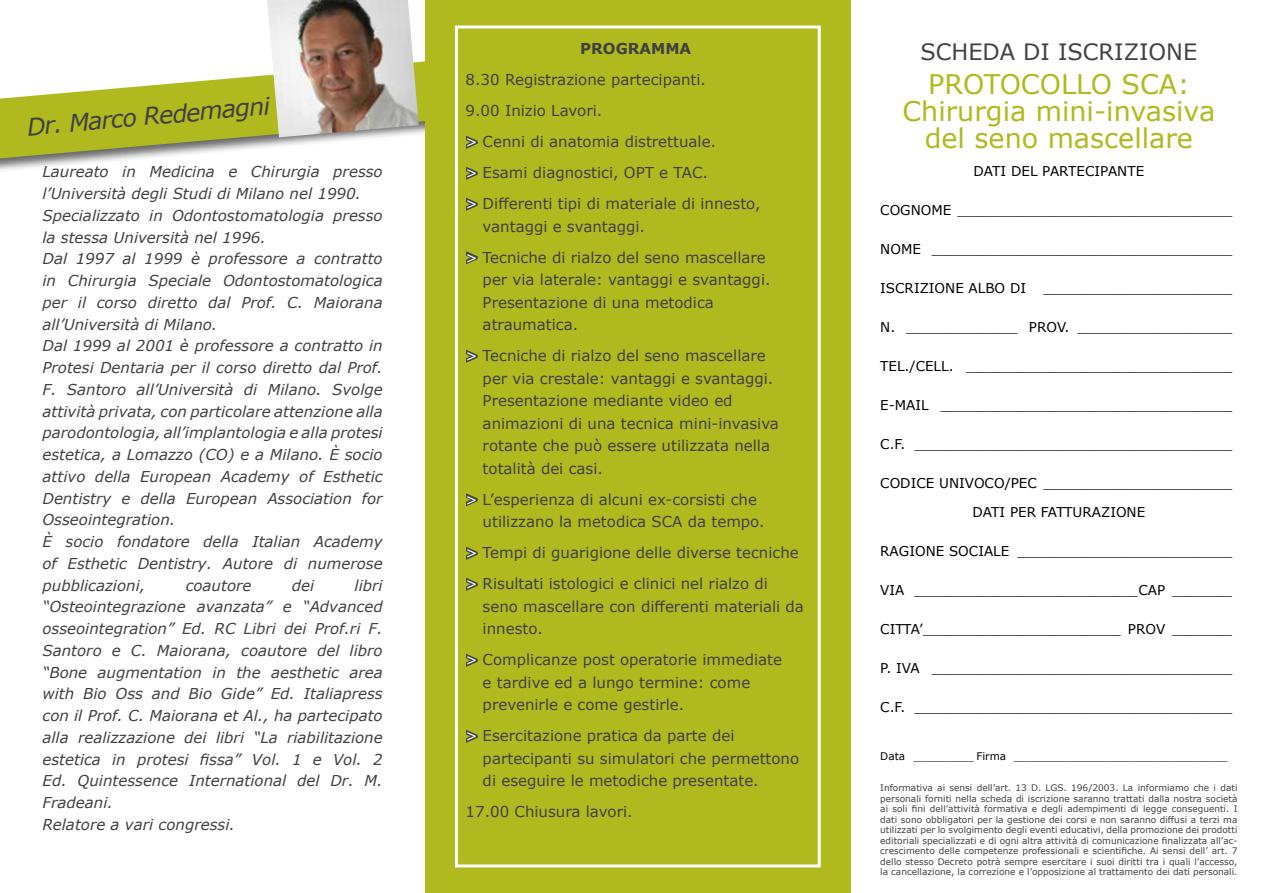
<style>
.page{position:relative;width:1263px;height:893px;background:#fff}
.page>*{position:absolute;margin:0;border:0;box-sizing:border-box;transform-origin:0 0}
.t1{font:27px/27px "Verdana";color:#b0b91d;text-align:center}
.t2{font:italic 24px "Verdana";color:#414042}
.t3{font:22.5px "Verdana";color:#414042}
.t4{font:italic 15px/21.8px "Verdana";color:#414042}
.t5{font:15px/22.5px "Verdana";color:#414042}
.t6{font:700 15px "Verdana";color:#414042}
.t7{font:13.5px/28.5px "Verdana";color:#000;text-align:center}
.t8{font:10.5px "Verdana";color:#000}
.t9{font:9px/10.5px "Verdana";color:#414042;text-align:justify}
.s1{color:#fff}
</style>
<div class="page">
<div style="left:0;top:59px;width:456px;height:115px;background:#000;opacity:.6"></div>
<svg style="left:0;top:60px;width:425px;height:98px"></svg>
<div style="left:425px;top:0;width:425px;height:893px;background:#b0b91d"></div>
<div style="left:455px;top:26px;width:366px;height:841px;border:3px solid #fff"></div>
<svg style="left:466px;top:135px;width:12px;height:14px"></svg>
<svg style="left:466px;top:166px;width:12px;height:14px"></svg>
<svg style="left:466px;top:198px;width:12px;height:13px"></svg>
<svg style="left:466px;top:251px;width:12px;height:14px"></svg>
<svg style="left:466px;top:350px;width:12px;height:13px"></svg>
<svg style="left:466px;top:493px;width:12px;height:14px"></svg>
<svg style="left:466px;top:547px;width:12px;height:13px"></svg>
<svg style="left:466px;top:578px;width:12px;height:13px"></svg>
<svg style="left:466px;top:654px;width:12px;height:13px"></svg>
<svg style="left:466px;top:730px;width:12px;height:13px"></svg>
<img style="left:267px;top:0;width:152px;height:137px">
<h2 class="t2" style="left:26px;top:110px;width:245px;rotate:-5deg">Dr. Marco Redemagni</h2>
<p class="t4" style="left:43px;top:161px;width:342px">Laureato in Medicina e Chirurgia presso l’Università degli Studi di Milano nel 1990.<br>Specializzato in Odontostomatologia presso la stessa Università nel 1996.<br>Dal 1997 al 1999 è professore a contratto in Chirurgia Speciale Odontostomatologica per il corso diretto dal Prof. C. Maiorana all’Università di Milano.<br>Dal 1999 al 2001 è professore a contratto in Protesi Dentaria per il corso diretto dal Prof.<br>F. Santoro all’Università di Milano. Svolge attività privata, con particolare attenzione alla parodontologia, all’implantologia e alla protesi estetica, a Lomazzo (CO) e a Milano. È socio attivo della European Academy of Esthetic Dentistry e della European Association for Osseointegration.<br>È socio fondatore della Italian Academy of Esthetic Dentistry. Autore di numerose pubblicazioni,</p>
<p class="t4" style="left:43px;top:574px;width:342px;text-indent:312px">libri “Osteointegrazione avanzata” e “Advanced osseointegration” Ed. RC Libri dei Prof.ri F.<br>Santoro e C. Maiorana, coautore del libro “Bone augmentation in the aesthetic area with Bio Oss and Bio Gide” Ed. Italiapress con il Prof. C. Maiorana et Al., ha partecipato alla realizzazione dei libri “La riabilitazione estetica in protesi fissa” Vol. 1 e Vol. 2<br>Ed. Quintessence International del Dr. M.<br>Fradeani.<br>Relatore a vari congressi.</p>
<p class="t4" style="left:186px;top:574px;width:67px">coautore</p>
<p class="t4" style="left:292px;top:574px;width:24px">dei</p>
<p class="t6" style="left:580px;top:38px;width:113px">PROGRAMMA</p>
<p class="t5" style="left:466px;top:64px;width:296px;line-height:31px">8.30 Registrazione partecipanti.<br>9.00 Inizio Lavori.<br><span class="s1">&gt;</span> Cenni di anatomia distrettuale.<br><span class="s1">&gt;</span> Esami diagnostici, OPT e TAC.<br><span class="s1">&gt;</span> Differenti tipi di materiale di innesto,</p>
<p class="t5" style="left:466px;top:210px;width:302px;line-height:31px;text-indent:17px">vantaggi e svantaggi.<br><span class="s1">&gt;</span> Tecniche di rialzo del seno mascellare</p>
<p class="t5" style="left:483px;top:268px;width:289px">per via laterale: vantaggi e svantaggi.<br>Presentazione di una metodica atraumatica.</p>
<p class="t5" style="left:483px;top:344px;width:298px;text-indent:-17px"><span class="s1">&gt;</span> Tecniche di rialzo del seno mascellare per via crestale: vantaggi e svantaggi.<br>Presentazione mediante video ed animazioni di una tecnica mini-invasiva rotante che può essere utilizzata nella totalità dei casi.</p>
<p class="t5" style="left:483px;top:488px;width:283px;text-indent:-17px"><span class="s1">&gt;</span> L’esperienza di alcuni ex-corsisti che utilizzano la metodica SCA da tempo.</p>
<p class="t5" style="left:466px;top:537px;width:335px;line-height:31px"><span class="s1">&gt;</span> Tempi di guarigione delle diverse tecniche <span class="s1">&gt;</span> Risultati istologici e clinici nel rialzo di</p>
<p class="t5" style="left:483px;top:595px;width:323px">seno mascellare con differenti materiali da innesto.</p>
<p class="t5" style="left:483px;top:648px;width:301px;text-indent:-17px"><span class="s1">&gt;</span> Complicanze post operatorie immediate e tardive ed a lungo termine: come prevenirle e come gestirle.</p>
<p class="t5" style="left:483px;top:724px;width:318px;text-indent:-17px"><span class="s1">&gt;</span> Esercitazione pratica da parte dei partecipanti su simulatori che permettono di eseguire le metodiche presentate.</p>
<p class="t5" style="left:466px;top:800px;width:169px">17.00 Chiusura lavori.</p>
<h3 class="t3" style="left:920px;top:36px;width:278px">SCHEDA DI ISCRIZIONE</h3>
<h1 class="t1" style="left:902px;top:71px;width:314px">PROTOCOLLO SCA:<br>Chirurgia mini-invasiva del seno mascellare</h1>
<p class="t7" style="left:973px;top:157px;width:172px">DATI DEL PARTECIPANTE</p>
<p class="t7" style="left:880px;top:196px;width:353px">COGNOME ________________________________</p>
<p class="t7" style="left:880px;top:235px;width:354px">NOME ___________________________________</p>
<p class="t7" style="left:880px;top:274px;width:147px">ISCRIZIONE ALBO DI</p>
<p class="t7" style="left:1043px;top:274px;width:190px">______________________</p>
<p class="t7" style="left:880px;top:313px;width:353px">N. _____________ PROV. __________________</p>
<p class="t7" style="left:880px;top:352px;width:353px">TEL./CELL. _______________________________</p>
<p class="t7" style="left:880px;top:391px;width:353px">E-MAIL __________________________________</p>
<p class="t7" style="left:880px;top:430px;width:354px">C.F. _____________________________________</p>
<p class="t7" style="left:880px;top:469px;width:353px">CODICE UNIVOCO/PEC ______________________<br>DATI PER FATTURAZIONE</p>
<p class="t7" style="left:880px;top:536px;width:353px">RAGIONE SOCIALE _________________________</p>
<p class="t7" style="left:880px;top:575px;width:353px">VIA __________________________CAP _______</p>
<p class="t7" style="left:880px;top:614px;width:353px">CITTA’_______________________ PROV _______</p>
<p class="t7" style="left:880px;top:653px;width:353px">P. IVA ___________________________________</p>
<p class="t7" style="left:880px;top:692px;width:354px">C.F. _____________________________________</p>
<p class="t8" style="left:880px;top:749px;width:349px">Data _________ Firma ________________________________</p>
<p class="t9" style="left:880px;top:783px;width:359px">Informativa ai sensi dell’art. 13 D. LGS. 196/2003. La informiamo che i dati personali forniti nella scheda di iscrizione saranno trattati dalla nostra società ai soli fini dell’attività formativa e degli adempimenti di legge conseguenti. I dati sono obbligatori per la gestione dei corsi e non saranno diffusi a terzi ma utilizzati per lo svolgimento degli eventi educativi, della promozione dei prodotti editoriali specializzati e di ogni altra attività di comunicazione finalizzata all’ac&shy;crescimento delle competenze professionali e scientifiche. Ai sensi dell’ art. 7 dello stesso Decreto potrà sempre esercitare i suoi diritti tra i quali l’accesso, la cancellazione, la correzione e l’opposizione al trattamento dei dati personali.</p>
</div>
